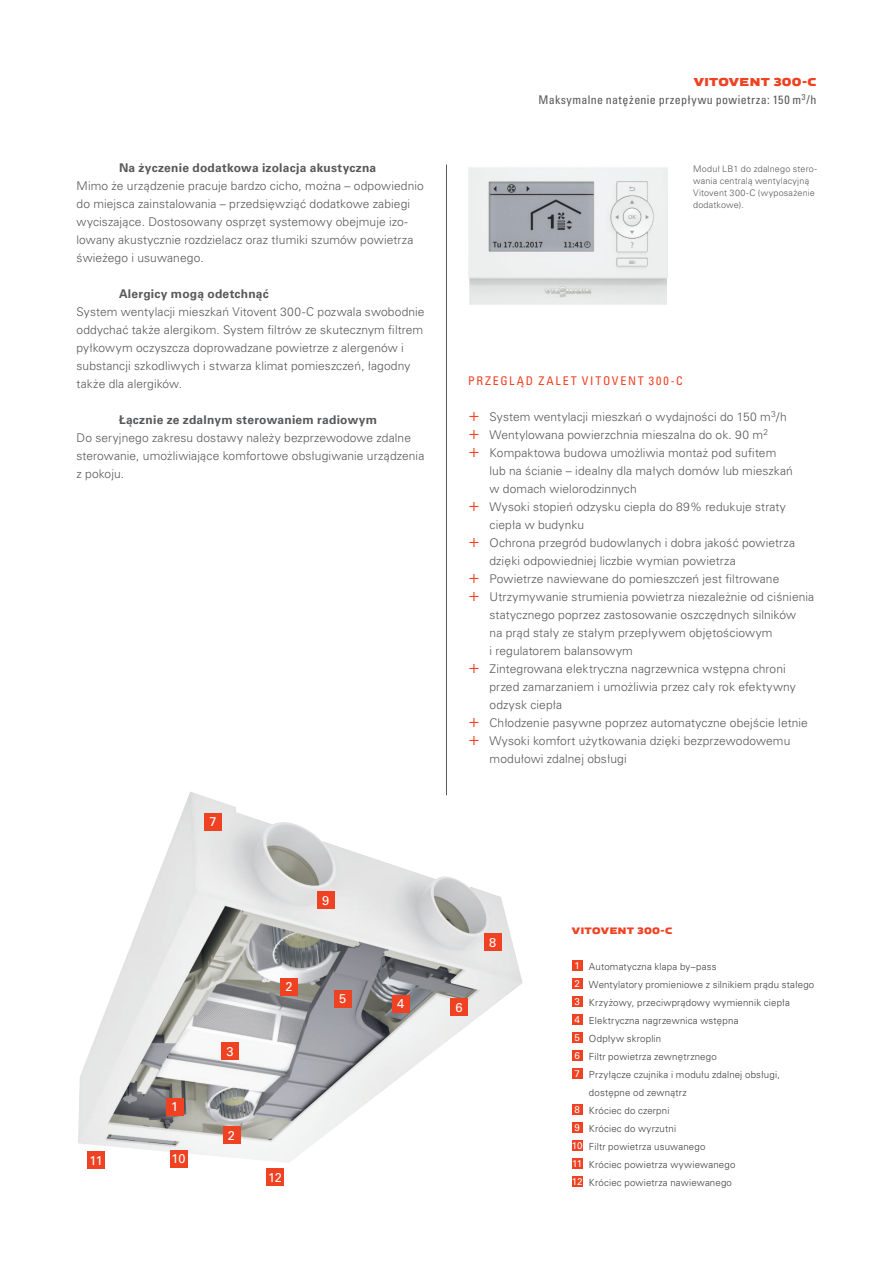
<style>
.page{position:relative;width:893px;height:1263px;background:#fff}
.page>*{position:absolute;margin:0;border:0;box-sizing:border-box;transform-origin:0 0}
.Beschriftung___Unive{font:12.75px "Univers LTCYR 55 Roman";color:#fff}
.Copy___Univers_Light{font:300 12px/18px "Univers LTCYR 45";letter-spacing:.01em;color:#57585a}
.Zwischenheadline___U{font:700 12px "Univers LTCYR 65";letter-spacing:.02em;color:#57585a}
.Pagina_Produkte___Vi{font:condensed 12px "Univers LTCYR 57";letter-spacing:.035em;color:#57585a}
.Kopfzeile___Univers{font:condensed 12px "Univers LTCYR 57";letter-spacing:.15em;color:#ef4222}
.Pagina_Produkte___Vi-2{font:700 12px "Viessmann Wide";letter-spacing:.005em;color:#ef4222}
.Produktschnitt_Besch{font:300 9.75px/18px "Univers LTCYR 45";letter-spacing:.02em;color:#3e3e3f}
.t1{font:9.75px "Univers LTCYR 55 Roman";color:#fff}
.Product_name_table{font:700 9.75px "Viessmann Wide";letter-spacing:.01em;color:#ef4222}
.Bildunterschriften{font:300 9px/12px "Univers LTCYR 45";letter-spacing:.02em;color:#57585a}
.s1{font-size:18px;color:#ef4222}
</style>
<div class="page">
<hr style="left:446px;top:165px;width:1px;height:630px;background:#57585a">
<div style="left:572px;top:960px;width:11px;height:10px;background:#ef4222"></div>
<div style="left:572px;top:978px;width:11px;height:10px;background:#ef4222"></div>
<div style="left:572px;top:996px;width:11px;height:10px;background:#ef4222"></div>
<div style="left:572px;top:1014px;width:11px;height:10px;background:#ef4222"></div>
<div style="left:572px;top:1032px;width:11px;height:10px;background:#ef4222"></div>
<div style="left:572px;top:1050px;width:11px;height:10px;background:#ef4222"></div>
<div style="left:572px;top:1068px;width:11px;height:10px;background:#ef4222"></div>
<div style="left:572px;top:1104px;width:11px;height:10px;background:#ef4222"></div>
<div style="left:572px;top:1122px;width:11px;height:10px;background:#ef4222"></div>
<div style="left:572px;top:1140px;width:11px;height:10px;background:#ef4222"></div>
<div style="left:572px;top:1158px;width:11px;height:10px;background:#ef4222"></div>
<div style="left:572px;top:1176px;width:11px;height:10px;background:#ef4222"></div>
<img style="left:78px;top:791px;width:445px;height:372px">
<div style="left:334px;top:990px;width:17px;height:17px;background:#ef4222"></div>
<div style="left:392px;top:995px;width:17px;height:17px;background:#ef4222"></div>
<div style="left:223px;top:1127px;width:17px;height:17px;background:#ef4222"></div>
<div style="left:166px;top:1098px;width:17px;height:17px;background:#ef4222"></div>
<div style="left:280px;top:978px;width:17px;height:17px;background:#ef4222"></div>
<div style="left:205px;top:813px;width:17px;height:17px;background:#ef4222"></div>
<div style="left:484px;top:934px;width:17px;height:17px;background:#ef4222"></div>
<div style="left:317px;top:892px;width:17px;height:17px;background:#ef4222"></div>
<div style="left:170px;top:1150px;width:17px;height:17px;background:#ef4222"></div>
<div style="left:88px;top:1152px;width:17px;height:17px;background:#ef4222"></div>
<div style="left:222px;top:1043px;width:17px;height:17px;background:#ef4222"></div>
<div style="left:266px;top:1169px;width:18px;height:17px;background:#ef4222"></div>
<div style="left:450px;top:999px;width:17px;height:17px;background:#ef4222"></div>
<img style="left:468px;top:167px;width:200px;height:138px">
<p class="Zwischenheadline___U" style="left:119px;top:160px;width:259px">Na życzenie dodatkowa izolacja akustyczna</p>
<p class="Copy___Univers_Light" style="left:76px;top:177px;width:349px">Mimo że urządzenie pracuje bardzo cicho, można – odpowiednio do miejsca zainstalowania – przedsięwziąć dodatkowe zabiegi wyciszające. Dostosowany osprzęt systemowy obejmuje izo&shy;lowany akustycznie rozdzielacz oraz tłumiki szumów powietrza świeżego i usuwanego.</p>
<p class="Zwischenheadline___U" style="left:119px;top:286px;width:151px">Alergicy mogą odetchnąć</p>
<p class="Copy___Univers_Light" style="left:76px;top:303px;width:350px">System wentylacji mieszkań Vitovent 300-C pozwala swobodnie oddychać także alergikom. System filtrów ze skutecznym filtrem pyłkowym oczyszcza doprowadzane powietrze z alergenów i substancji szkodliwych i stwarza klimat pomieszczeń, łagodny także dla alergików.</p>
<p class="Zwischenheadline___U" style="left:119px;top:412px;width:260px">Łącznie ze zdalnym sterowaniem radiowym</p>
<p class="Copy___Univers_Light" style="left:76px;top:429px;width:349px">Do seryjnego zakresu dostawy należy bezprzewodowe zdalne sterowanie, umożliwiające komfortowe obsługiwanie urządzenia z pokoju.</p>
<p class="Beschriftung___Unive" style="left:209px;top:813px;width:9px">7</p>
<p class="Beschriftung___Unive" style="left:171px;top:1098px;width:9px">1</p>
<p class="Beschriftung___Unive" style="left:90px;top:1151px;width:15px">11</p>
<p class="Beschriftung___Unive" style="left:172px;top:1150px;width:15px">10</p>
<p class="Beschriftung___Unive" style="left:226px;top:1043px;width:9px">3</p>
<p class="Beschriftung___Unive" style="left:228px;top:1126px;width:9px">2</p>
<p class="Beschriftung___Unive" style="left:285px;top:978px;width:9px">2</p>
<p class="Beschriftung___Unive" style="left:322px;top:892px;width:9px">9</p>
<p class="Beschriftung___Unive" style="left:339px;top:990px;width:9px">5</p>
<p class="Beschriftung___Unive" style="left:268px;top:1168px;width:15px">12</p>
<p class="Beschriftung___Unive" style="left:397px;top:995px;width:9px">4</p>
<p class="Pagina_Produkte___Vi-2" style="left:694px;top:74px;width:124px">VITOVENT 300-C</p>
<p class="Pagina_Produkte___Vi" style="left:538px;top:92px;width:279px">Maksymalne natężenie przepływu powietrza: 150 m<sup>3</sup>/h</p>
<p class="Bildunterschriften" style="left:693px;top:163px;width:125px">Moduł LB1 do zdalnego stero&shy;wania centralą wentylacyjną<br>Vitovent 300-C (wyposażenie dodatkowe).</p>
<p class="Kopfzeile___Univers" style="left:468px;top:373px;width:216px">PRZEGLĄD ZALET VITOVENT 300-C</p>
<p class="Copy___Univers_Light" style="left:468px;top:407px;width:320px"><span class="s1">+</span> System wentylacji mieszkań o wydajności do 150 m<sup>3</sup>/h</p>
<p class="Copy___Univers_Light" style="left:468px;top:425px;width:301px"><span class="s1">+</span> Wentylowana powierzchnia mieszalna do ok. 90 m<sup>2</sup></p>
<p class="Copy___Univers_Light" style="left:489px;top:443px;width:305px;text-indent:-21px"><span class="s1">+</span> Kompaktowa budowa umożliwia montaż pod sufitem lub na ścianie – idealny dla małych domów lub mieszkań w domach wielorodzinnych</p>
<p class="Copy___Univers_Light" style="left:489px;top:497px;width:298px;text-indent:-21px"><span class="s1">+</span> Wysoki stopień odzysku ciepła do 89% redukuje straty ciepła w budynku</p>
<p class="Copy___Univers_Light" style="left:489px;top:533px;width:307px;text-indent:-21px"><span class="s1">+</span> Ochrona przegród budowlanych i dobra jakość powietrza dzięki odpowiedniej liczbie wymian powietrza</p>
<p class="Copy___Univers_Light" style="left:468px;top:569px;width:313px"><span class="s1">+</span> Powietrze nawiewane do pomieszczeń jest filtrowane</p>
<p class="Copy___Univers_Light" style="left:489px;top:587px;width:326px;text-indent:-21px"><span class="s1">+</span> Utrzymywanie strumienia powietrza niezależnie od ciśnienia statycznego poprzez zastosowanie oszczędnych silników<br>na prąd stały ze stałym przepływem objętościowym<br>i regulatorem balansowym</p>
<p class="Copy___Univers_Light" style="left:489px;top:659px;width:308px;text-indent:-21px"><span class="s1">+</span> Zintegrowana elektryczna nagrzewnica wstępna chroni przed zamarzaniem i umożliwia przez cały rok efektywny odzysk ciepła</p>
<p class="Copy___Univers_Light" style="left:468px;top:713px;width:341px"><span class="s1">+</span> Chłodzenie pasywne poprzez automatyczne obejście letnie</p>
<p class="Copy___Univers_Light" style="left:489px;top:731px;width:302px;text-indent:-21px"><span class="s1">+</span> Wysoki komfort użytkowania dzięki bezprzewodowemu modułowi zdalnej obsługi</p>
<p class="Beschriftung___Unive" style="left:455px;top:998px;width:9px">6</p>
<p class="Beschriftung___Unive" style="left:489px;top:933px;width:9px">8</p>
<p class="Product_name_table" style="left:572px;top:925px;width:102px">VITOVENT 300-C</p>
<p class="t1" style="left:574px;top:958px;width:7px">1</p>
<p class="Produktschnitt_Besch" style="left:589px;top:958px;width:129px">Automatyczna klapa by–pass</p>
<p class="t1" style="left:574px;top:976px;width:7px">2</p>
<p class="Produktschnitt_Besch" style="left:589px;top:976px;width:227px">Wentylatory promieniowe z silnikiem prądu stałego</p>
<p class="t1" style="left:574px;top:994px;width:7px">3</p>
<p class="Produktschnitt_Besch" style="left:589px;top:994px;width:202px">Krzyżowy, przeciwprądowy wymiennik ciepła</p>
<p class="t1" style="left:574px;top:1012px;width:7px">4</p>
<p class="Produktschnitt_Besch" style="left:589px;top:1012px;width:151px">Elektryczna nagrzewnica wstępna</p>
<p class="t1" style="left:574px;top:1030px;width:7px">5</p>
<p class="Produktschnitt_Besch" style="left:589px;top:1030px;width:74px">Odpływ skroplin</p>
<p class="t1" style="left:574px;top:1048px;width:7px">6</p>
<p class="Produktschnitt_Besch" style="left:589px;top:1048px;width:129px">Filtr powietrza zewnętrznego</p>
<p class="t1" style="left:574px;top:1066px;width:7px">7</p>
<p class="Produktschnitt_Besch" style="left:589px;top:1066px;width:193px">Przyłącze czujnika i modułu zdalnej obsługi, dostępne od zewnątrz</p>
<p class="t1" style="left:574px;top:1102px;width:7px">8</p>
<p class="Produktschnitt_Besch" style="left:589px;top:1102px;width:82px">Króciec do czerpni</p>
<p class="t1" style="left:574px;top:1120px;width:7px">9</p>
<p class="Produktschnitt_Besch" style="left:589px;top:1120px;width:89px">Króciec do wyrzutni</p>
<p class="t1" style="left:572px;top:1138px;width:12px">10</p>
<p class="Produktschnitt_Besch" style="left:589px;top:1138px;width:118px">Filtr powietrza usuwanego</p>
<p class="t1" style="left:572px;top:1156px;width:12px">11</p>
<p class="Produktschnitt_Besch" style="left:589px;top:1156px;width:148px">Króciec powietrza wywiewanego</p>
<p class="t1" style="left:572px;top:1174px;width:12px">12</p>
<p class="Produktschnitt_Besch" style="left:589px;top:1174px;width:145px">Króciec powietrza nawiewanego</p>
</div>
